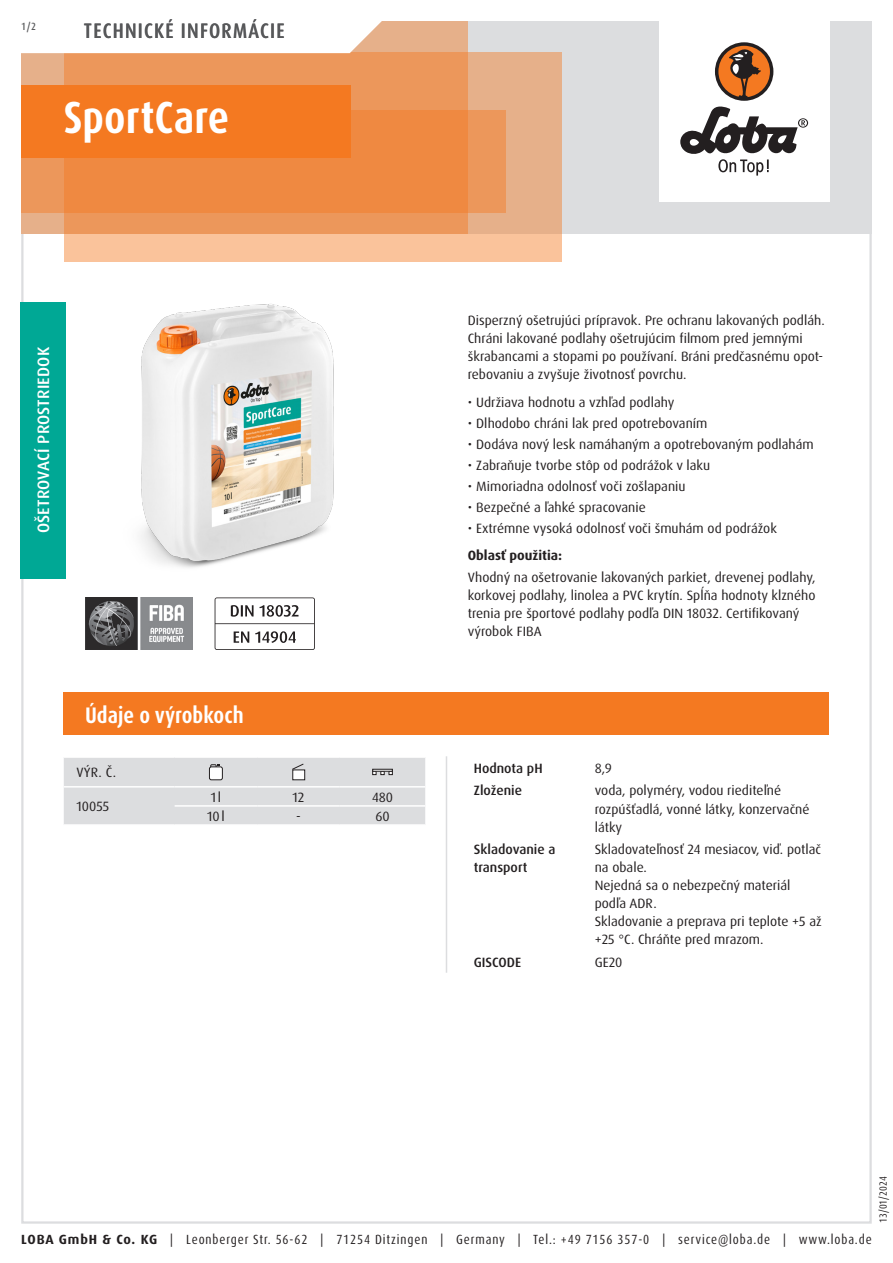
<style>
.page{position:relative;width:893px;height:1263px;background:#fff}
.page>*{position:absolute;margin:0;border:0;box-sizing:border-box;transform-origin:0 0}
.Produktname_weiss{font:700 condensed 45px "Dax Pro";color:#fff}
.Abschnitt{font:700 condensed 22.5px "Dax Pro";color:#fff}
.TI{font:500 condensed 21px "Dax Pro";letter-spacing:.06em;color:#57585a}
.Produktart_Reinigung-Pflege{font:500 16.5px "Dax Pro";letter-spacing:.01em;color:#fff}
.Text{font:13.5px/18px "Dax Pro";color:#231f20}
.Text_ohne_Silbentrennung{font:13.5px/18px "Dax Pro";color:#231f20}
.Text_Medium{font:500 13.5px/18px "Dax Pro";color:#231f20}
.Text_Bold{font:700 13.5px "Dax Pro";color:#231f20}
.Text_zentriert{font:13.5px "Dax Pro";color:#231f20}
.Text_Großbuchstaben{font:13.5px "Dax Pro";color:#231f20}
.t1{font:condensed 13.35px "Dax Pro";letter-spacing:.065em;color:#231f20}
.t2{font:condensed 10.5px "Dax Pro";color:#231f20}
.t3{font:500 condensed 10.5px "Dax Pro";color:#57585a}
.s1{font-weight:700;font-stretch:normal}
</style>
<div class="page">
<hr style="left:446px;top:756px;width:1px;height:217px;background:#dcdddf">
<svg style="left:64px;top:757px;width:361px;height:68px;background:#dddedf"></svg>
<div style="left:372px;top:769px;width:21px;height:2px;background:#fff;border:1px solid #231f20"></div>
<div style="left:64px;top:692px;width:765px;height:43px;background:#f47921"></div>
<img style="left:85px;top:597px;width:108px;height:53px">
<svg style="left:215px;top:597px;width:100px;height:53px"></svg>
<img style="left:141px;top:304px;width:193px;height:264px">
<div style="left:20px;top:302px;width:46px;height:276px;background:#00a895"></div>
<div style="left:21px;top:21px;width:851px;height:213px;background:#dcdddf"></div>
<div style="left:659px;top:0;width:170px;height:202px;background:#fff"></div>
<svg style="left:680px;top:106px;width:128px;height:70px"></svg>
<div style="left:715px;top:42px;width:58px;height:59px;background:#231f20;border-radius:50%"></div>
<svg style="left:718px;top:45px;width:52px;height:52px"></svg>
<div style="left:64px;top:52px;width:497px;height:209px;background:linear-gradient(to right,#fec79f,#efb992)"></div>
<div style="left:21px;top:111px;width:485px;height:102px;background:#ec975b"></div>
<svg style="left:21px;top:21px;width:447px;height:213px;background:#ed9150"></svg>
<svg style="left:21px;top:21px;width:411px;height:34px;background:#faede4"></svg>
<div style="left:21px;top:85px;width:330px;height:72px;background:#f47921"></div>
<p class="t3" style="left:21px;top:19px;width:16px">1/2</p>
<p class="TI" style="left:84px;top:17px;width:202px">TECHNICKÉ INFORMÁCIE</p>
<p class="Produktname_weiss" style="left:64px;top:89px;width:167px">SportCare</p>
<p class="Produktart_Reinigung-Pflege" style="left:33px;top:533px;width:188px;rotate:-90deg">OŠETROVACÍ PROSTRIEDOK</p>
<p class="Abschnitt" style="left:85px;top:700px;width:160px">Údaje o výrobkoch</p>
<p class="Text_Großbuchstaben" style="left:77px;top:764px;width:41px">VÝR. Č.</p>
<p class="Text" style="left:77px;top:797px;width:34px">10055</p>
<p class="Text_zentriert" style="left:211px;top:788px;width:12px">1l</p>
<p class="Text_zentriert" style="left:293px;top:788px;width:13px">12</p>
<p class="Text_zentriert" style="left:372px;top:788px;width:22px">480</p>
<p class="Text_zentriert" style="left:207px;top:807px;width:19px">10l</p>
<p class="Text_zentriert" style="left:296px;top:807px;width:6px">-</p>
<p class="Text_zentriert" style="left:375px;top:807px;width:16px">60</p>
<p class="Text" style="left:468px;top:312px;width:358px">Disperzný ošetrujúci prípravok. Pre ochranu lakovaných podláh.<br>Chráni lakované podlahy ošetrujúcim filmom pred jemnými škrabancami a stopami po používaní. Bráni predčasnému opot&shy;rebovaniu a zvyšuje životnosť povrchu.</p>
<p class="Text" style="left:468px;top:393px;width:208px">• Udržiava hodnotu a vzhľad podlahy</p>
<p class="Text" style="left:468px;top:414px;width:241px">• Dlhodobo chráni lak pred opotrebovaním</p>
<p class="Text" style="left:468px;top:435px;width:347px">• Dodáva nový lesk namáhaným a opotrebovaným podlahám</p>
<p class="Text" style="left:468px;top:456px;width:244px">• Zabraňuje tvorbe stôp od podrážok v laku</p>
<p class="Text" style="left:468px;top:477px;width:219px">• Mimoriadna odolnosť voči zošlapaniu</p>
<p class="Text" style="left:468px;top:498px;width:180px">• Bezpečné a ľahké spracovanie</p>
<p class="Text" style="left:468px;top:519px;width:311px">• Extrémne vysoká odolnosť voči šmuhám od podrážok</p>
<p class="Text_Bold" style="left:468px;top:547px;width:96px">Oblasť použitia:</p>
<p class="Text" style="left:468px;top:568px;width:349px">Vhodný na ošetrovanie lakovaných parkiet, drevenej podlahy, korkovej podlahy, linolea a PVC krytín. Spĺňa hodnoty klzného trenia pre športové podlahy podľa DIN 18032. Certifikovaný výrobok FIBA</p>
<p class="Text_Medium" style="left:474px;top:759px;width:70px">Hodnota pH</p>
<p class="Text_ohne_Silbentrennung" style="left:595px;top:759px;width:19px">8,9</p>
<p class="Text_Medium" style="left:474px;top:782px;width:50px">Zloženie</p>
<p class="Text_ohne_Silbentrennung" style="left:595px;top:782px;width:216px">voda, polyméry, vodou riediteľné rozpúšťadlá, vonné látky, konzervačné látky</p>
<p class="Text_Medium" style="left:474px;top:840px;width:83px">Skladovanie a transport</p>
<p class="Text_ohne_Silbentrennung" style="left:595px;top:840px;width:228px">Skladovateľnosť 24 mesiacov, viď. potlač na obale.</p>
<p class="Text_ohne_Silbentrennung" style="left:595px;top:876px;width:197px">Nejedná sa o nebezpečný materiál podľa ADR.</p>
<p class="Text_ohne_Silbentrennung" style="left:595px;top:912px;width:229px">Skladovanie a preprava pri teplote +5 až +25 °C. Chráňte pred mrazom.</p>
<p class="Text_Medium" style="left:474px;top:953px;width:49px">GISCODE</p>
<p class="Text_ohne_Silbentrennung" style="left:595px;top:953px;width:29px">GE20</p>
<p class="t2" style="left:876px;top:1222px;width:48px;rotate:-90deg">13/01/2024</p>
<p class="t1" style="left:21px;top:1230px;width:852px"><span class="s1">LOBA GmbH &amp; Co. KG</span> | Leonberger Str. 56-62 | 71254 Ditzingen | Germany | Tel.: +49 7156 357-0 | service@loba.de | www.loba.de</p>
</div>
